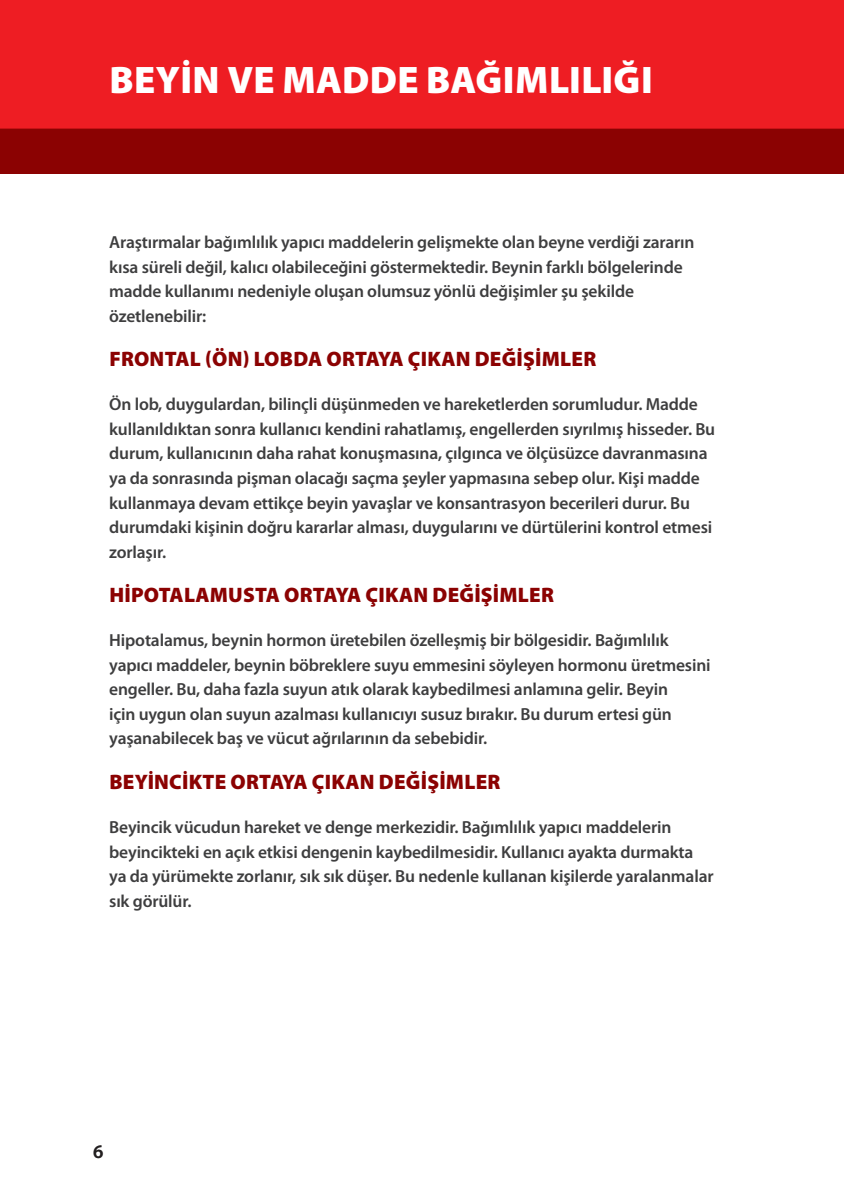
<style>
.page{position:relative;width:844px;height:1191px;background:#fff}
.page>*{position:absolute;margin:0;border:0;box-sizing:border-box;transform-origin:0 0}
.t1{font:900 38.5px "Myriad Pro";letter-spacing:.01em;color:#fff}
.t2{font:900 21px "Myriad Pro";letter-spacing:.01em;color:#8b0202}
.t3{font:600 19.25px "Myriad Pro";color:#231f20}
.t4{font:600 17.5px/24.5px "Myriad Pro";letter-spacing:-.01em;color:#3e3e3f}
</style>
<div class="page">
<div style="left:0;top:0;width:843px;height:173px;background:#8b0202"></div>
<div style="left:0;top:0;width:843px;height:129px;background:#ee1d23"></div>
<h1 class="t1" style="left:110px;top:60px;width:544px">BEYİN VE MADDE BAĞIMLILIĞI</h1>
<p class="t4" style="left:109px;top:230px;width:586px">Araştırmalar bağımlılık yapıcı maddelerin gelişmekte olan beyne verdiği zararın kısa süreli değil, kalıcı olabileceğini göstermektedir. Beynin farklı bölgelerinde madde kullanımı nedeniyle oluşan olumsuz yönlü değişimler şu şekilde özetlenebilir:</p>
<p class="t2" style="left:109px;top:348px;width:488px">FRONTAL (ÖN) LOBDA ORTAYA ÇIKAN DEĞİŞİMLER</p>
<p class="t4" style="left:109px;top:393px;width:607px">Ön lob, duygulardan, bilinçli düşünmeden ve hareketlerden sorumludur. Madde kullanıldıktan sonra kullanıcı kendini rahatlamış, engellerden sıyrılmış hisseder. Bu durum, kullanıcının daha rahat konuşmasına, çılgınca ve ölçüsüzce davranmasına ya da sonrasında pişman olacağı saçma şeyler yapmasına sebep olur. Kişi madde kullanmaya devam ettikçe beyin yavaşlar ve konsantrasyon becerileri durur. Bu durumdaki kişinin doğru kararlar alması, duygularını ve dürtülerini kontrol etmesi zorlaşır.</p>
<p class="t2" style="left:109px;top:584px;width:446px">HİPOTALAMUSTA ORTAYA ÇIKAN DEĞİŞİMLER</p>
<p class="t4" style="left:109px;top:628px;width:603px">Hipotalamus, beynin hormon üretebilen özelleşmiş bir bölgesidir. Bağımlılık yapıcı maddeler, beynin böbreklere suyu emmesini söyleyen hormonu üretmesini engeller. Bu, daha fazla suyun atık olarak kaybedilmesi anlamına gelir. Beyin<br>için uygun olan suyun azalması kullanıcıyı susuz bırakır. Bu durum ertesi gün yaşanabilecek baş ve vücut ağrılarının da sebebidir.</p>
<p class="t2" style="left:109px;top:770px;width:392px">BEYİNCİKTE ORTAYA ÇIKAN DEĞİŞİMLER</p>
<p class="t4" style="left:109px;top:815px;width:605px">Beyincik vücudun hareket ve denge merkezidir. Bağımlılık yapıcı maddelerin beyincikteki en açık etkisi dengenin kaybedilmesidir. Kullanıcı ayakta durmakta ya da yürümekte zorlanır, sık sık düşer. Bu nedenle kullanan kişilerde yaralanmalar sık görülür.</p>
<p class="t3" style="left:93px;top:1141px;width:12px">6</p>
</div>
